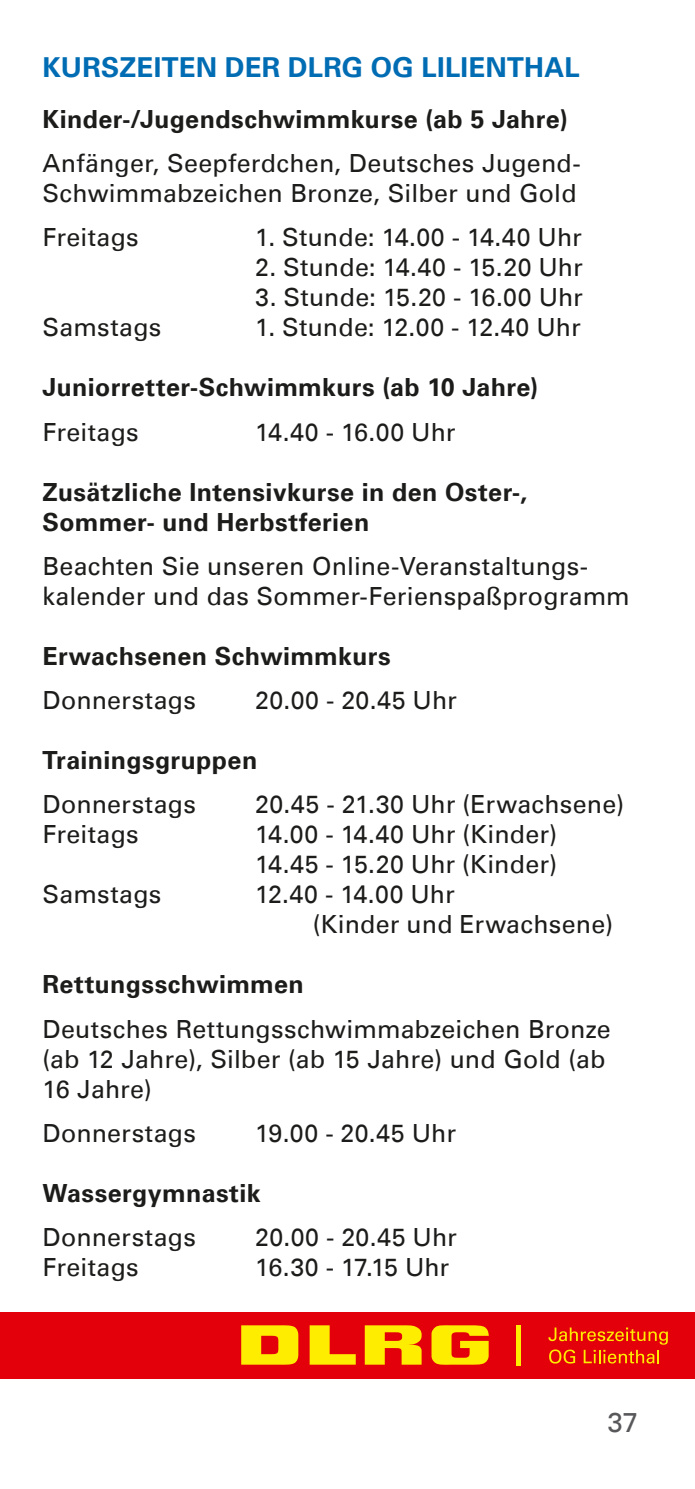
<style>
.page{position:relative;width:695px;height:1489px;background:#fff}
.page>*{position:absolute;margin:0;border:0;box-sizing:border-box;transform-origin:0 0}
.t1{font:700 27.5px "Univers";letter-spacing:.005em;color:#006cb3}
.t2{font:27.5px "Univers";color:#58585b}
.t3{font:25px/30px "Univers";letter-spacing:.01em;color:#1c1d1b}
.t4{font:700 25px/30px "Univers";letter-spacing:.015em;color:#1c1d1b}
.t5{font:25px "Univers";letter-spacing:-.015em;color:#1c1d1b}
</style>
<div class="page">
<div style="left:0;top:1311px;width:694px;height:67px;background:#e3000b"></div>
<hr style="left:516px;top:1324px;width:4px;height:41px;background:#ffed00">
<svg style="left:548px;top:1327px;width:119px;height:36px"></svg>
<svg style="left:431px;top:1325px;width:58px;height:39px"></svg>
<svg style="left:309px;top:1325px;width:46px;height:39px"></svg>
<svg style="left:241px;top:1325px;width:57px;height:39px;background:#fac601"></svg>
<svg style="left:365px;top:1325px;width:56px;height:39px"></svg>
<p class="t1" style="left:43px;top:51px;width:538px">KURSZEITEN DER DLRG OG LILIENTHAL</p>
<p class="t4" style="left:43px;top:104px;width:526px">Kinder-/Jugendschwimmkurse (ab 5 Jahre)</p>
<p class="t3" style="left:43px;top:148px;width:539px">Anfänger, Seepferdchen, Deutsches Jugend-<br>Schwimmabzeichen Bronze, Silber und Gold</p>
<p class="t3" style="left:43px;top:222px;width:98px">Freitags</p>
<p class="t3" style="left:255px;top:222px;width:328px">1. Stunde: 14.00 - 14.40 Uhr</p>
<p class="t3" style="left:255px;top:252px;width:329px">2. Stunde: 14.40 - 15.20 Uhr</p>
<p class="t3" style="left:255px;top:282px;width:329px">3. Stunde: 15.20 - 16.00 Uhr</p>
<p class="t3" style="left:43px;top:312px;width:120px">Samstags</p>
<p class="t3" style="left:255px;top:312px;width:327px">1. Stunde: 12.00 - 12.40 Uhr</p>
<p class="t4" style="left:43px;top:372px;width:497px">Juniorretter-Schwimmkurs (ab 10 Jahre)</p>
<p class="t3" style="left:43px;top:417px;width:98px">Freitags</p>
<p class="t3" style="left:255px;top:417px;width:202px">14.40 - 16.00 Uhr</p>
<p class="t4" style="left:43px;top:477px;width:486px">Zusätzliche Intensivkurse in den Oster-,<br>Sommer- und Herbstferien</p>
<p class="t3" style="left:43px;top:551px;width:588px">Beachten Sie unseren Online-Veranstaltungs&shy;kalender und das Sommer-Ferienspaßprogramm</p>
<p class="t4" style="left:43px;top:641px;width:349px">Erwachsenen Schwimmkurs</p>
<p class="t3" style="left:43px;top:685px;width:155px">Donnerstags</p>
<p class="t3" style="left:255px;top:685px;width:203px">20.00 - 20.45 Uhr</p>
<p class="t4" style="left:43px;top:745px;width:216px">Trainingsgruppen</p>
<p class="t3" style="left:43px;top:789px;width:155px">Donnerstags</p>
<p class="t3" style="left:255px;top:789px;width:370px">20.45 - 21.30 Uhr (Erwachsene)</p>
<p class="t3" style="left:43px;top:819px;width:98px">Freitags</p>
<p class="t3" style="left:255px;top:819px;width:303px">14.00 - 14.40 Uhr (Kinder)<br>14.45 - 15.20 Uhr (Kinder)</p>
<p class="t3" style="left:43px;top:879px;width:120px">Samstags</p>
<p class="t3" style="left:313px;top:879px;width:302px;text-indent:-57px">12.40 - 14.00 Uhr<br>(Kinder und Erwachsene)</p>
<p class="t4" style="left:43px;top:969px;width:263px">Rettungsschwimmen</p>
<p class="t3" style="left:43px;top:1013px;width:569px">Deutsches Rettungsschwimmabzeichen Bronze (ab 12 Jahre), Silber (ab 15 Jahre) und Gold (ab<br>16 Jahre)</p>
<p class="t3" style="left:43px;top:1118px;width:155px">Donnerstags</p>
<p class="t3" style="left:255px;top:1118px;width:202px">19.00 - 20.45 Uhr</p>
<p class="t4" style="left:43px;top:1178px;width:219px">Wassergymnastik</p>
<p class="t3" style="left:43px;top:1222px;width:155px">Donnerstags</p>
<p class="t3" style="left:255px;top:1222px;width:203px">20.00 - 20.45 Uhr</p>
<p class="t3" style="left:43px;top:1252px;width:98px">Freitags</p>
<p class="t5" style="left:255px;top:1252px;width:195px">16.30 - 17.15 Uhr</p>
<p class="t2" style="left:607px;top:1405px;width:32px">37</p>
</div>
